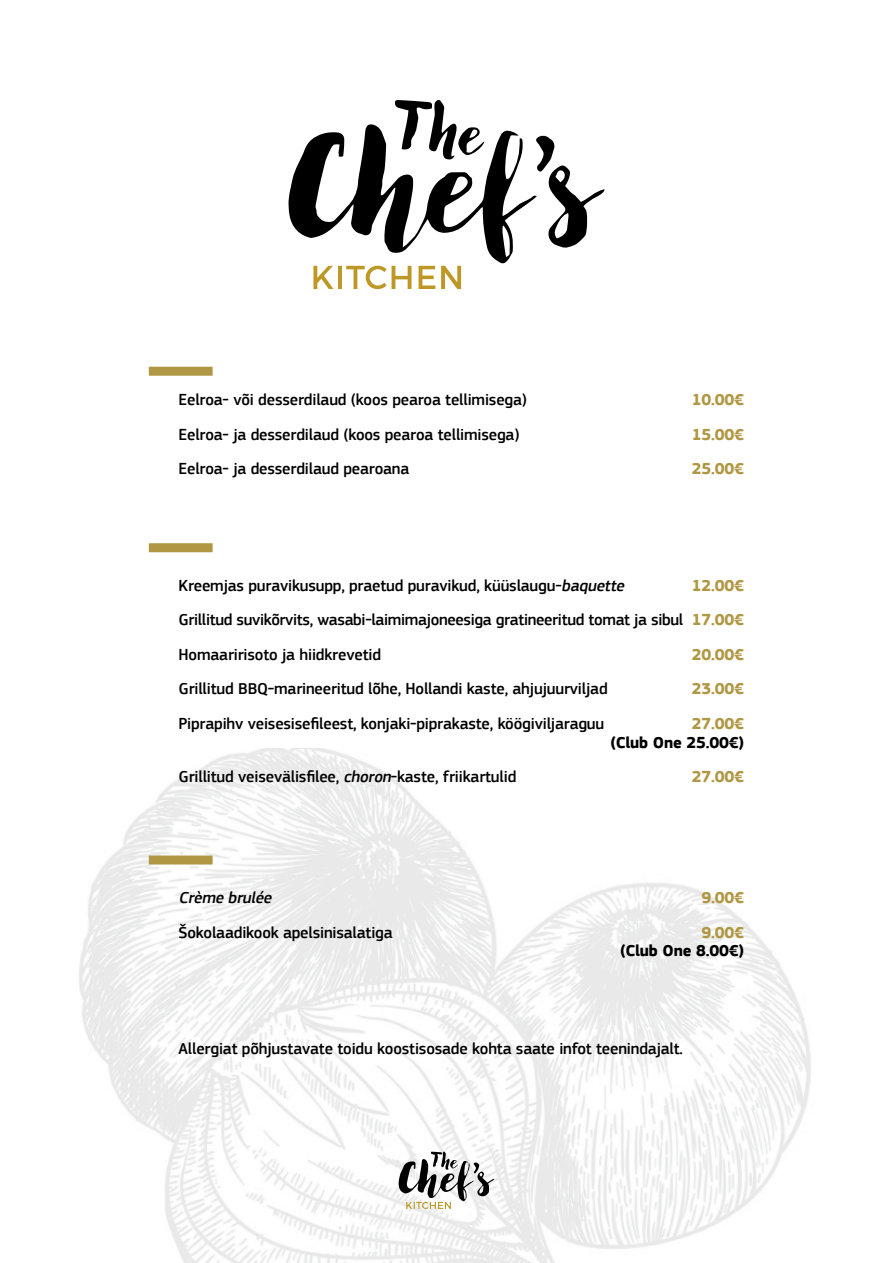
<style>
.page{position:relative;width:893px;height:1263px;background:#fff}
.page>*{position:absolute;margin:0;border:0;box-sizing:border-box;transform-origin:0 0}
.t1{font:500 16.5px/34.3px "PF Square Sans Pro";letter-spacing:-.01em;color:#000;text-align:justify}
.t2{font:700 16.5px "PF Square Sans Pro";letter-spacing:-.01em;color:#b09743}
.t3{font:700 16.5px "PF Square Sans Pro";letter-spacing:-.01em;color:#000}
.t4{font:italic 500 16.5px "PF Square Sans Pro";color:#000}
.s1{font-style:italic}
.s2{font-weight:700;color:#b09743}
</style>
<div class="page">
<img style="left:79px;top:749px;width:732px;height:514px">
<div style="left:149px;top:367px;width:64px;height:9px;background:#b09743"></div>
<div style="left:149px;top:543px;width:64px;height:9px;background:#b09743"></div>
<div style="left:149px;top:855px;width:64px;height:9px;background:#b09743"></div>
<svg style="left:288px;top:100px;width:317px;height:189px"></svg>
<svg style="left:399px;top:1151px;width:96px;height:58px"></svg>
<p class="t1" style="left:179px;top:383px;width:350px">Eelroa- või desserdilaud (koos pearoa tellimisega)</p>
<p class="t2" style="left:692px;top:390px;width:54px">10.00€</p>
<p class="t1" style="left:179px;top:418px;width:342px">Eelroa- ja desserdilaud (koos pearoa tellimisega)</p>
<p class="t2" style="left:692px;top:424px;width:54px">15.00€</p>
<p class="t1" style="left:179px;top:452px;width:232px">Eelroa- ja desserdilaud pearoana</p>
<p class="t2" style="left:692px;top:459px;width:54px">25.00€</p>
<p class="t1" style="left:179px;top:569px;width:451px">Kreemjas puravikusupp, praetud puravikud, küüslaugu-<span class="s1">baquette</span></p>
<p class="t1" style="left:179px;top:569px;width:567px;text-indent:513px"><span class="s2">12.00€ </span>Grillitud suvikõrvits, wasabi-laimimajoneesiga gratineeritud tomat ja sibul <span class="s2">17.00€ </span>Homaaririsoto ja hiidkrevetid</p>
<p class="t2" style="left:692px;top:644px;width:54px">20.00€</p>
<p class="t1" style="left:179px;top:672px;width:431px">Grillitud BBQ-marineeritud lõhe, Hollandi kaste, ahjujuurviljad</p>
<p class="t2" style="left:692px;top:679px;width:54px">23.00€</p>
<p class="t1" style="left:179px;top:706px;width:427px">Piprapihv veisesisefileest, konjaki-piprakaste, köögiviljaraguu</p>
<p class="t2" style="left:692px;top:713px;width:54px">27.00€</p>
<p class="t3" style="left:610px;top:733px;width:135px">(Club One 25.00€)</p>
<p class="t1" style="left:179px;top:760px;width:339px">Grillitud veisevälisfilee, <span class="s1">choron</span>-kaste, friikartulid</p>
<p class="t2" style="left:692px;top:767px;width:54px">27.00€</p>
<p class="t4" style="left:179px;top:888px;width:98px">Crème brulée</p>
<p class="t2" style="left:702px;top:888px;width:44px">9.00€</p>
<p class="t1" style="left:179px;top:915px;width:216px">Šokolaadikook apelsinisalatiga</p>
<p class="t2" style="left:702px;top:922px;width:44px">9.00€</p>
<p class="t3" style="left:620px;top:940px;width:126px">(Club One 8.00€)</p>
<p class="t1" style="left:179px;top:1032px;width:506px">Allergiat põhjustavate toidu koostisosade kohta saate infot teenindajalt.</p>
</div>
